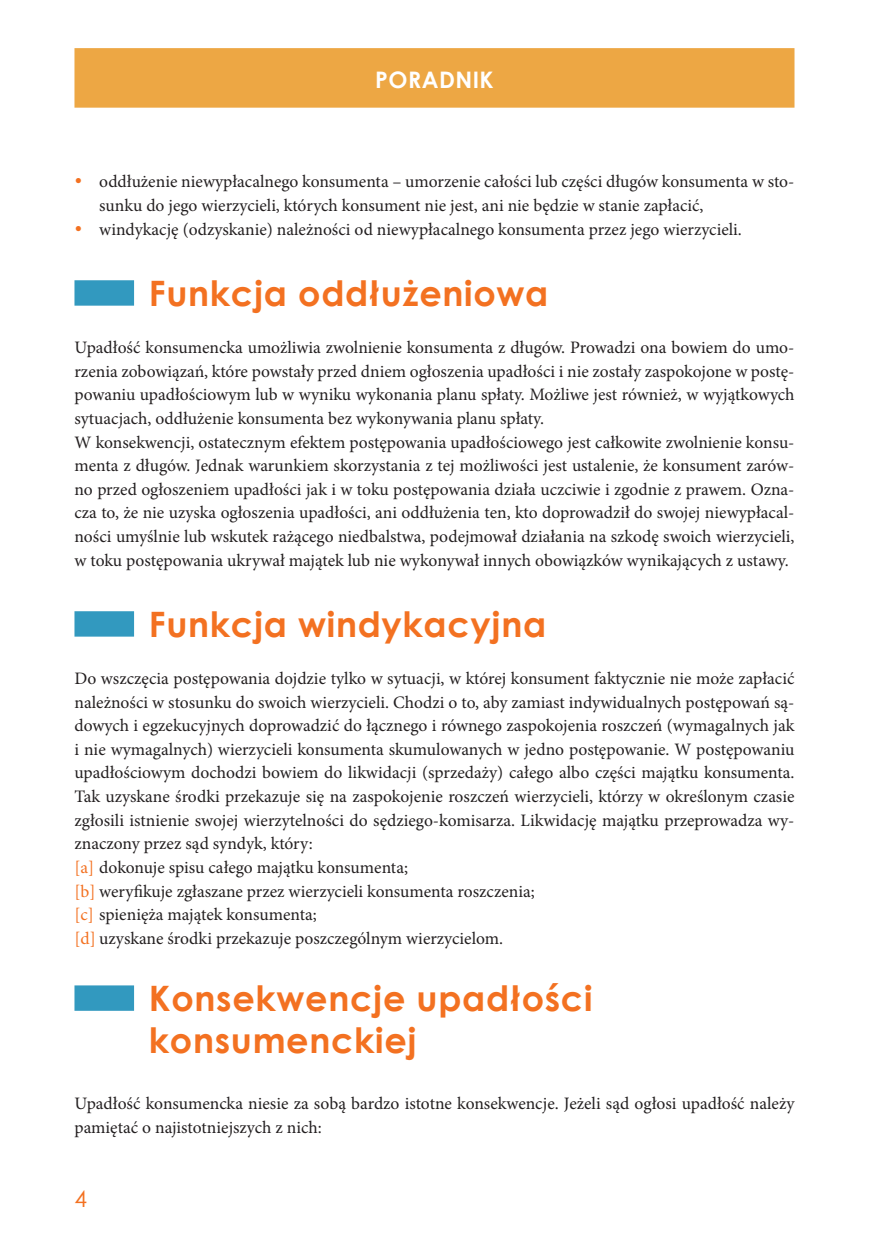
<style>
.page{position:relative;width:869px;height:1241px;background:#fff}
.page>*{position:absolute;margin:0;border:0;box-sizing:border-box;transform-origin:0 0}
.t1{font:700 35px/42px "Century Gothic";letter-spacing:.02em;color:#f37121}
.t2{font:700 22.75px "Century Gothic";letter-spacing:.02em;color:#fff}
.t3{font:22.75px "Century Gothic";color:#f37121}
.t4{font:17.5px/23.6px "Minion Pro";color:#231f20}
.s1{color:#f37121}
</style>
<div class="page">
<div style="left:74px;top:48px;width:720px;height:60px;background:#eda744"></div>
<div style="left:74px;top:280px;width:60px;height:25px;background:#3299bf"></div>
<div style="left:74px;top:611px;width:60px;height:25px;background:#3299bf"></div>
<div style="left:74px;top:985px;width:60px;height:25px;background:#3299bf"></div>
<h2 class="t2" style="left:375px;top:62px;width:120px">PORADNIK</h2>
<p class="t4" style="left:99px;top:170px;width:696px">oddłużenie niewypłacalnego konsumenta – umorzenie całości lub części długów konsumenta w sto&shy;sunku do jego wierzycieli, których konsument nie jest, ani nie będzie w stanie zapłacić,<br>windykację (odzyskanie) należności od niewypłacalnego konsumenta przez jego wierzycieli.</p>
<h1 class="t1" style="left:149px;top:270px;width:401px">Funkcja oddłużeniowa</h1>
<p class="t4" style="left:74px;top:335px;width:721px">Upadłość konsumencka umożliwia zwolnienie konsumenta z długów. Prowadzi ona bowiem do umo&shy;rzenia zobowiązań, które powstały przed dniem ogłoszenia upadłości i nie zostały zaspokojone w postę&shy;powaniu upadłościowym lub w wyniku wykonania planu spłaty. Możliwe jest również, w wyjątkowych sytuacjach, oddłużenie konsumenta bez wykonywania planu spłaty.<br>W konsekwencji, ostatecznym efektem postępowania upadłościowego jest całkowite zwolnienie konsu&shy;menta z długów. Jednak warunkiem skorzystania z tej możliwości jest ustalenie, że konsument zarów&shy;no przed ogłoszeniem upadłości jak i w toku postępowania działa uczciwie i zgodnie z prawem. Ozna&shy;cza to, że nie uzyska ogłoszenia upadłości, ani oddłużenia ten, kto doprowadził do swojej niewypłacal&shy;ności umyślnie lub wskutek rażącego niedbalstwa, podejmował działania na szkodę swoich wierzycieli, w toku postępowania ukrywał majątek lub nie wykonywał innych obowiązków wynikających z ustawy.</p>
<h1 class="t1" style="left:149px;top:601px;width:398px">Funkcja windykacyjna</h1>
<p class="t4" style="left:74px;top:666px;width:721px">Do wszczęcia postępowania dojdzie tylko w sytuacji, w której konsument faktycznie nie może zapłacić należności w stosunku do swoich wierzycieli. Chodzi o to, aby zamiast indywidualnych postępowań są&shy;dowych i egzekucyjnych doprowadzić do łącznego i równego zaspokojenia roszczeń (wymagalnych jak i nie wymagalnych) wierzycieli konsumenta skumulowanych w jedno postępowanie. W postępowaniu upadłościowym dochodzi bowiem do likwidacji (sprzedaży) całego albo części majątku konsumenta.<br>Tak uzyskane środki przekazuje się na zaspokojenie roszczeń wierzycieli, którzy w określonym czasie zgłosili istnienie swojej wierzytelności do sędziego-komisarza. Likwidację majątku przeprowadza wy&shy;znaczony przez sąd syndyk, który:<br><span class="s1">[a]</span> dokonuje spisu całego majątku konsumenta;<br><span class="s1">[b]</span> weryfikuje zgłaszane przez wierzycieli konsumenta roszczenia;<br><span class="s1">[c]</span> spienięża majątek konsumenta;<br><span class="s1">[d]</span> uzyskane środki przekazuje poszczególnym wierzycielom.</p>
<h1 class="t1" style="left:149px;top:975px;width:445px">Konsekwencje upadłości konsumenckiej</h1>
<p class="t4" style="left:74px;top:1091px;width:721px">Upadłość konsumencka niesie za sobą bardzo istotne konsekwencje. Jeżeli sąd ogłosi upadłość należy pamiętać o najistotniejszych z nich:</p>
<h2 class="t3" style="left:74px;top:1182px;width:14px">4</h2>
</div>
